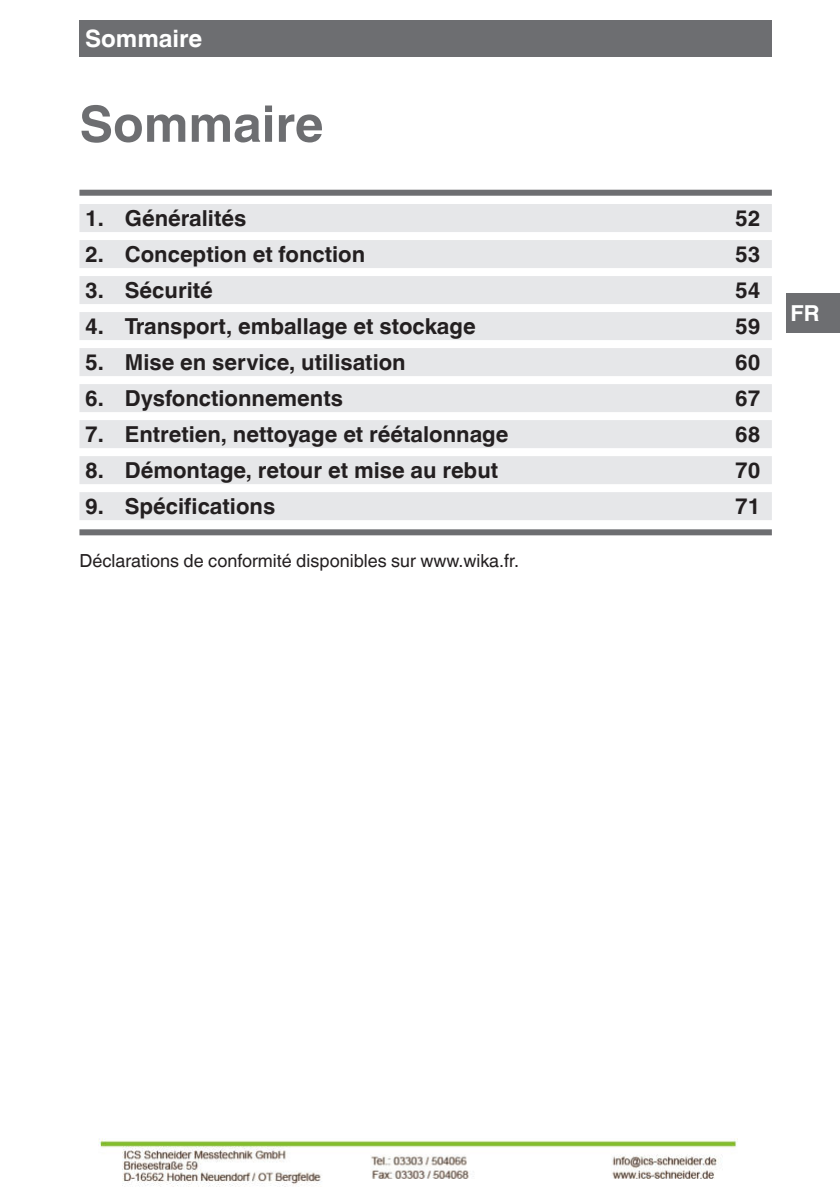
<style>
.page{position:relative;width:840px;height:1191px;background:#fff}
.page>*{position:absolute;margin:0;border:0;box-sizing:border-box;transform-origin:0 0}
.t1{font:700 50px "Helvetica World";color:#6d6e71}
.t2{font:700 24px "Helvetica World";color:#fff}
.t3{font:700 22px "Helvetica World";color:#231f20}
.t4{font:700 22px "Helvetica World";color:#fff}
.t5{font:18px "Helvetica World";color:#231f20}
</style>
<div class="page">
<div style="left:785px;top:293px;width:54px;height:40px;background:#6d6e71"></div>
<div style="left:79px;top:20px;width:692px;height:37px;background:#6d6e71"></div>
<div style="left:79px;top:204px;width:692px;height:28px;background:#e6e7e9"></div>
<div style="left:79px;top:240px;width:692px;height:28px;background:#e6e7e9"></div>
<div style="left:79px;top:276px;width:692px;height:28px;background:#e6e7e9"></div>
<div style="left:79px;top:312px;width:692px;height:28px;background:#e6e7e9"></div>
<div style="left:79px;top:348px;width:692px;height:28px;background:#e6e7e9"></div>
<div style="left:79px;top:384px;width:692px;height:28px;background:#e6e7e9"></div>
<div style="left:79px;top:420px;width:692px;height:28px;background:#e6e7e9"></div>
<div style="left:79px;top:456px;width:692px;height:28px;background:#e6e7e9"></div>
<div style="left:79px;top:492px;width:692px;height:28px;background:#e6e7e9"></div>
<div style="left:79px;top:190px;width:692px;height:6px;background:#6d6e71"></div>
<div style="left:79px;top:529px;width:692px;height:6px;background:#6d6e71"></div>
<img style="left:98px;top:1138px;width:639px;height:48px">
<p class="t2" style="left:85px;top:29px;width:118px">Sommaire</p>
<h1 class="t1" style="left:79px;top:104px;width:245px">Sommaire</h1>
<p class="t3" style="left:85px;top:210px;width:162px">1. Généralités</p>
<p class="t3" style="left:734px;top:210px;width:27px">52</p>
<p class="t3" style="left:85px;top:246px;width:281px">2. Conception et fonction</p>
<p class="t3" style="left:734px;top:246px;width:27px">53</p>
<p class="t3" style="left:85px;top:282px;width:129px">3. Sécurité</p>
<p class="t3" style="left:734px;top:282px;width:27px">54</p>
<p class="t3" style="left:85px;top:318px;width:392px">4. Transport, emballage et stockage</p>
<p class="t3" style="left:734px;top:318px;width:27px">59</p>
<p class="t3" style="left:85px;top:354px;width:322px">5. Mise en service, utilisation</p>
<p class="t3" style="left:734px;top:354px;width:27px">60</p>
<p class="t3" style="left:85px;top:390px;width:259px">6. Dysfonctionnements</p>
<p class="t3" style="left:734px;top:390px;width:27px">67</p>
<p class="t3" style="left:85px;top:426px;width:424px">7. Entretien, nettoyage et réétalonnage</p>
<p class="t3" style="left:734px;top:426px;width:27px">68</p>
<p class="t3" style="left:85px;top:462px;width:414px">8. Démontage, retour et mise au rebut</p>
<p class="t3" style="left:734px;top:462px;width:27px">70</p>
<p class="t3" style="left:85px;top:498px;width:191px">9. Spécifications</p>
<p class="t3" style="left:734px;top:498px;width:27px">71</p>
<p class="t5" style="left:79px;top:554px;width:441px">Déclarations de conformité disponibles sur www.wika.fr.</p>
<p class="t4" style="left:789px;top:301px;width:30px">FR</p>
</div>
